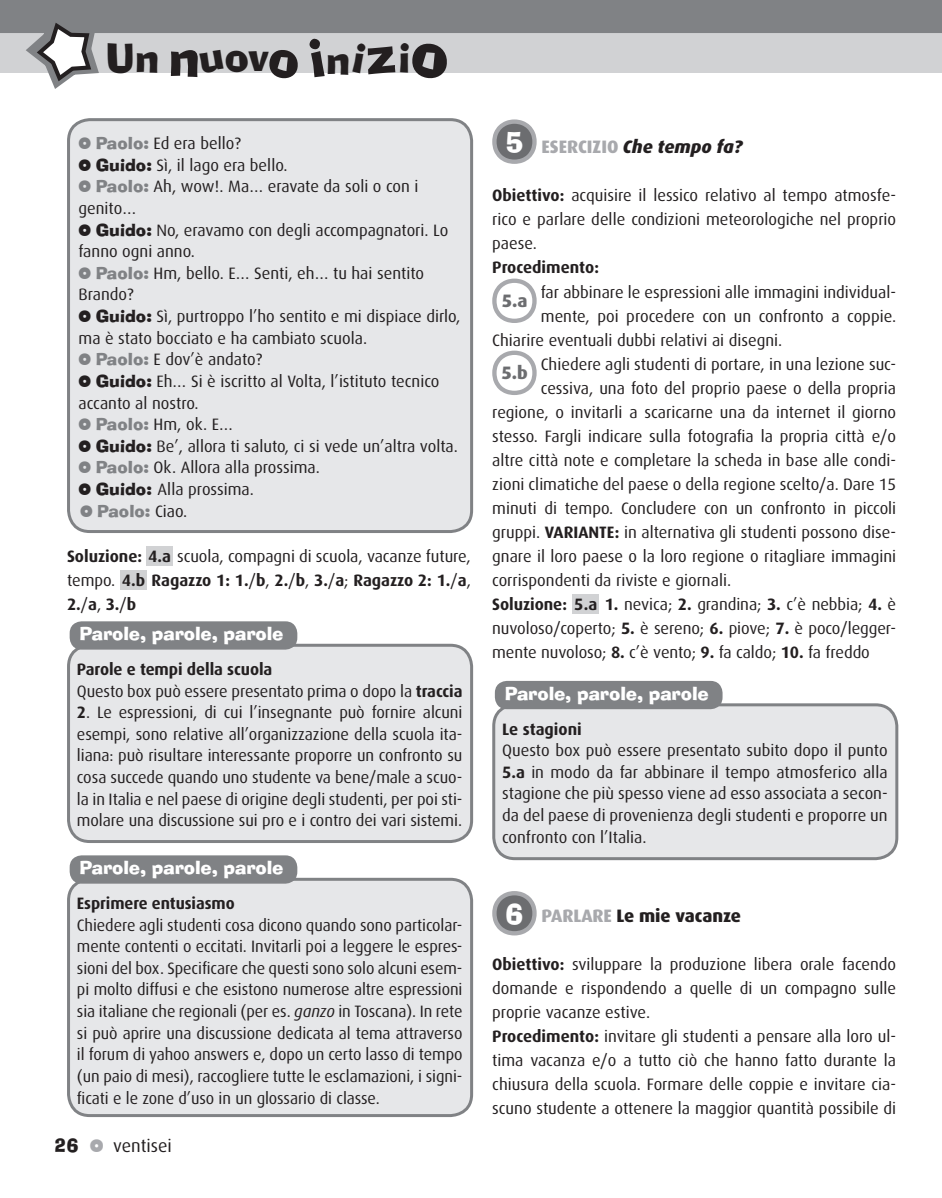
<style>
.page{position:relative;width:942px;height:1198px;background:#fff}
.page>*{position:absolute;margin:0;border:0;box-sizing:border-box;transform-origin:0 0}
.t1{font:39.15px "Ad Lib BT";color:#231f20}
.t2{font:18px "Ad Lib BT";letter-spacing:-.01em;color:#fff}
.t3{font:italic 800 18px "Dax OT";letter-spacing:-.005em;color:#231f20}
.t4{font:800 18px "Dax OT";letter-spacing:-.005em;color:#231f20}
.t5{font:18px "Dax OT";color:#231f20}
.t6{font:800 18px "Dax OT";color:#6c6d70}
.t7{font:18px "Ad Lib BT";color:#231f20}
.t8{font:16.5px/21.6px "Dax OT";color:#231f20;text-align:justify}
.t9{font:700 16.5px "Dax OT";letter-spacing:-.005em;color:#231f20}
.t10{font:16.5px "Ad Lib BT";color:#808285}
.s1{font-size:50.85px}
.s2{font-family:"Ad Lib BT";color:#808285}
.s3{font-family:"Ad Lib BT"}
.s4{font-family:"Dax OT";color:#231f20}
.s5{font-weight:700}
.s6{font-style:italic}
.s7{font-family:"Ad Lib BT";font-weight:400;font-style:normal;font-size:27px;color:#fff}
.s8{font-style:normal;color:#a8a9ad}
.s9{font-family:"Ad Lib BT";font-weight:400;font-size:27px;color:#fff}
.s10{color:#a8a9ad}
</style>
<div class="page">
<div style="left:0;top:33px;width:942px;height:40px;background:#d1d2d4"></div>
<div style="left:0;top:0;width:942px;height:33px;background:#808285"></div>
<svg style="left:21px;top:7px;width:82px;height:82px"></svg>
<div style="left:146px;top:546px;width:27px;height:19px;background:#d1d2d4"></div>
<div style="left:120px;top:570px;width:27px;height:19px;background:#d1d2d4"></div>
<svg style="left:492px;top:119px;width:45px;height:45px"></svg>
<svg style="left:492px;top:278px;width:45px;height:45px"></svg>
<svg style="left:492px;top:350px;width:45px;height:45px"></svg>
<div style="left:572px;top:594px;width:27px;height:19px;background:#d1d2d4"></div>
<svg style="left:492px;top:891px;width:45px;height:45px"></svg>
<div style="left:69px;top:120px;width:403px;height:411px;background:#e6e7e9;border-radius:21px"></div>
<div style="left:67px;top:118px;width:406px;height:415px;border:3px solid #808285;border-radius:21px"></div>
<div style="left:494px;top:704px;width:403px;height:154px;background:#e6e7e9;border-radius:21px"></div>
<div style="left:492px;top:703px;width:406px;height:157px;border:3px solid #808285;border-radius:21px"></div>
<div style="left:495px;top:680px;width:228px;height:29px;background:#808285;border-radius:12px"></div>
<div style="left:69px;top:645px;width:403px;height:196px;background:#e6e7e9;border-radius:21px"></div>
<div style="left:67px;top:643px;width:406px;height:199px;border:3px solid #808285;border-radius:21px"></div>
<div style="left:70px;top:621px;width:227px;height:28px;background:#808285;border-radius:12px"></div>
<div style="left:69px;top:879px;width:403px;height:236px;background:#e6e7e9;border-radius:21px"></div>
<div style="left:67px;top:877px;width:406px;height:239px;border:3px solid #808285;border-radius:21px"></div>
<div style="left:70px;top:855px;width:227px;height:28px;background:#808285;border-radius:12px"></div>
<svg style="left:0;top:0;width:4px;height:4px"></svg>
<svg style="left:938px;top:0;width:4px;height:4px"></svg>
<h1 class="t1" style="left:105px;top:34px;width:97px">Un <span class="s1">n</span></h1>
<h1 class="t1" style="left:224px;top:32px;width:46px">ov</h1>
<h1 class="t1" style="left:326px;top:35px;width:26px">n</h1>
<h1 class="t1" style="left:399px;top:34px;width:13px">i</h1>
<p class="t8" style="left:96px;top:130px;width:147px"><span class="s2">Paolo:</span> Ed era bello?</p>
<p class="t8" style="left:96px;top:151px;width:193px"><span class="s3">Guido:</span> Sì, il lago era bello.</p>
<p class="t8" style="left:96px;top:173px;width:324px"><span class="s2">Paolo:</span> Ah, wow!. Ma… eravate da soli o con i</p>
<p class="t8" style="left:79px;top:194px;width:59px">genito…</p>
<p class="t8" style="left:96px;top:216px;width:354px"><span class="s3">Guido:</span> No, eravamo con degli accompagnatori. Lo</p>
<p class="t8" style="left:79px;top:237px;width:118px">fanno ogni anno.</p>
<p class="t8" style="left:96px;top:259px;width:330px"><span class="s2">Paolo:</span> Hm, bello. E… Senti, eh… tu hai sentito</p>
<p class="t8" style="left:79px;top:281px;width:57px">Brando?</p>
<p class="t8" style="left:96px;top:302px;width:366px"><span class="s3">Guido:</span> Sì, purtroppo l’ho sentito e mi dispiace dirlo,</p>
<p class="t8" style="left:79px;top:324px;width:290px">ma è stato bocciato e ha cambiato scuola.</p>
<p class="t8" style="left:96px;top:345px;width:168px"><span class="s2">Paolo:</span> E dov’è andato?</p>
<p class="t8" style="left:96px;top:367px;width:345px"><span class="s3">Guido:</span> Eh… Si è iscritto al Volta, l’istituto tecnico</p>
<p class="t8" style="left:79px;top:389px;width:122px">accanto al nostro.</p>
<p class="t8" style="left:96px;top:410px;width:139px"><span class="s2">Paolo:</span> Hm, ok. E…</p>
<p class="t8" style="left:96px;top:432px;width:364px"><span class="s3">Guido:</span> Be’, allora ti saluto, ci si vede un’altra volta.</p>
<p class="t8" style="left:96px;top:453px;width:226px"><span class="s2">Paolo:</span> Ok. Allora alla prossima.</p>
<p class="t8" style="left:96px;top:475px;width:160px"><span class="s3">Guido:</span> Alla prossima.</p>
<p class="t10" style="left:97px;top:500px;width:92px">Paolo: <span class="s4">Ciao.</span></p>
<p class="t8" style="left:67px;top:541px;width:405px;line-height:24px"><span class="s5">Soluzione: 4.a</span> scuola, compagni di scuola, vacanze future, tempo. <span class="s5">4.b Ragazzo 1: 1.</span>/<span class="s5">b</span>, <span class="s5">2.</span>/<span class="s5">b</span>, <span class="s5">3.</span>/<span class="s5">a</span>; <span class="s5">Ragazzo 2: 1.</span>/<span class="s5">a</span>, <span class="s5">2.</span>/<span class="s5">a</span>, <span class="s5">3.</span>/<span class="s5">b</span></p>
<p class="t2" style="left:80px;top:622px;width:206px">Parole, parole, parole</p>
<p class="t8" style="left:77px;top:655px;width:387px"><span class="s5">Parole e tempi della scuola<br></span>Questo box può essere presentato prima o dopo la <span class="s5">traccia</span></p>
<p class="t8" style="left:77px;top:698px;width:387px"><span class="s5">2</span>. Le espressioni, di cui l’insegnante può fornire alcuni esempi, sono relative all’organizzazione della scuola ita&shy;liana: può risultare interessante proporre un confronto su cosa succede quando uno studente va bene/male a scuo&shy;la in Italia e nel paese di origine degli studenti, per poi sti&shy;molare una discussione sui pro e i contro dei vari sistemi.</p>
<p class="t2" style="left:80px;top:856px;width:206px">Parole, parole, parole</p>
<p class="t9" style="left:77px;top:887px;width:159px">Esprimere entusiasmo</p>
<p class="t8" style="left:77px;top:910px;width:387px">Chiedere agli studenti cosa dicono quando sono particolar&shy;mente contenti o eccitati. Invitarli poi a leggere le espres&shy;sioni del box. Specificare che questi sono solo alcuni esem&shy;pi molto diffusi e che esistono numerose altre espressioni sia italiane che regionali (per es. <span class="s6">ganzo</span> in Toscana). In rete si può aprire una discussione dedicata al tema attraverso il forum di yahoo answers e, dopo un certo lasso di tempo (un paio di mesi), raccogliere tutte le esclamazioni, i signi&shy;ficati e le zone d’uso in un glossario di classe.</p>
<p class="t7" style="left:54px;top:1133px;width:26px">26</p>
<p class="t5" style="left:113px;top:1128px;width:60px">ventisei</p>
<p class="t3" style="left:505px;top:130px;width:239px"><span class="s7">5</span> <span class="s8">ESERCIZIO</span> Che tempo fa?</p>
<p class="t8" style="left:492px;top:181px;width:405px;line-height:24px"><span class="s5">Obiettivo:</span> acquisire il lessico relativo al tempo atmosfe&shy;rico e parlare delle condizioni meteorologiche nel proprio paese.</p>
<p class="t9" style="left:492px;top:252px;width:108px">Procedimento:</p>
<p class="t6" style="left:502px;top:283px;width:27px">5.a</p>
<p class="t8" style="left:541px;top:278px;width:357px">far abbinare le espressioni alle immagini individual-</p>
<p class="t8" style="left:541px;top:302px;width:357px">mente, poi procedere con un confronto a coppie.</p>
<p class="t8" style="left:492px;top:326px;width:292px">Chiarire eventuali dubbi relativi ai disegni.</p>
<p class="t6" style="left:501px;top:355px;width:28px">5.b</p>
<p class="t8" style="left:541px;top:350px;width:357px">Chiedere agli studenti di portare, in una lezione suc-</p>
<p class="t8" style="left:541px;top:374px;width:357px">cessiva, una foto del proprio paese o della propria</p>
<p class="t8" style="left:492px;top:398px;width:405px">regione, o invitarli a scaricarne una da internet il giorno</p>
<p class="t8" style="left:492px;top:422px;width:405px">stesso. Fargli indicare sulla fotografia la propria città e/o</p>
<p class="t8" style="left:492px;top:446px;width:405px">altre città note e completare la scheda in base alle condi-</p>
<p class="t8" style="left:492px;top:470px;width:405px">zioni climatiche del paese o della regione scelto/a. Dare 15</p>
<p class="t8" style="left:492px;top:494px;width:405px">minuti di tempo. Concludere con un confronto in piccoli</p>
<p class="t8" style="left:492px;top:518px;width:405px">gruppi. <span class="s5">VARIANTE:</span> in alternativa gli studenti possono dise-</p>
<p class="t8" style="left:492px;top:542px;width:406px">gnare il loro paese o la loro regione o ritagliare immagini</p>
<p class="t8" style="left:492px;top:566px;width:240px">corrispondenti da riviste e giornali.</p>
<p class="t8" style="left:492px;top:590px;width:405px"><span class="s5">Soluzione: 5.a 1.</span> nevica; <span class="s5">2.</span> grandina; <span class="s5">3.</span> c’è nebbia; <span class="s5">4.</span> è</p>
<p class="t8" style="left:492px;top:614px;width:405px">nuvoloso/coperto; <span class="s5">5.</span> è sereno; <span class="s5">6.</span> piove; <span class="s5">7.</span> è poco/legger-</p>
<p class="t8" style="left:492px;top:638px;width:379px">mente nuvoloso; <span class="s5">8.</span> c’è vento; <span class="s5">9.</span> fa caldo; <span class="s5">10.</span> fa freddo</p>
<p class="t2" style="left:505px;top:682px;width:206px">Parole, parole, parole</p>
<p class="t9" style="left:502px;top:713px;width:81px">Le stagioni</p>
<p class="t8" style="left:502px;top:736px;width:387px">Questo box può essere presentato subito dopo il punto <span class="s5">5.a</span> in modo da far abbinare il tempo atmosferico alla stagione che più spesso viene ad esso associata a secon&shy;da del paese di provenienza degli studenti e proporre un confronto con l’Italia.</p>
<p class="t4" style="left:505px;top:898px;width:237px"><span class="s9">6</span> <span class="s10">PARLARE</span> Le mie vacanze</p>
<p class="t8" style="left:492px;top:949px;width:405px;line-height:24px;text-align:left"><span class="s5">Obiettivo:</span> sviluppare la produzione libera orale facendo domande e rispondendo a quelle di un compagno sulle proprie vacanze estive.<br><span class="s5">Procedimento:</span> invitare gli studenti a pensare alla loro ul&shy;tima vacanza e/o a tutto ciò che hanno fatto durante la chiusura della scuola. Formare delle coppie e invitare cia&shy;scuno studente a ottenere la maggior quantità possibile di</p>
</div>
